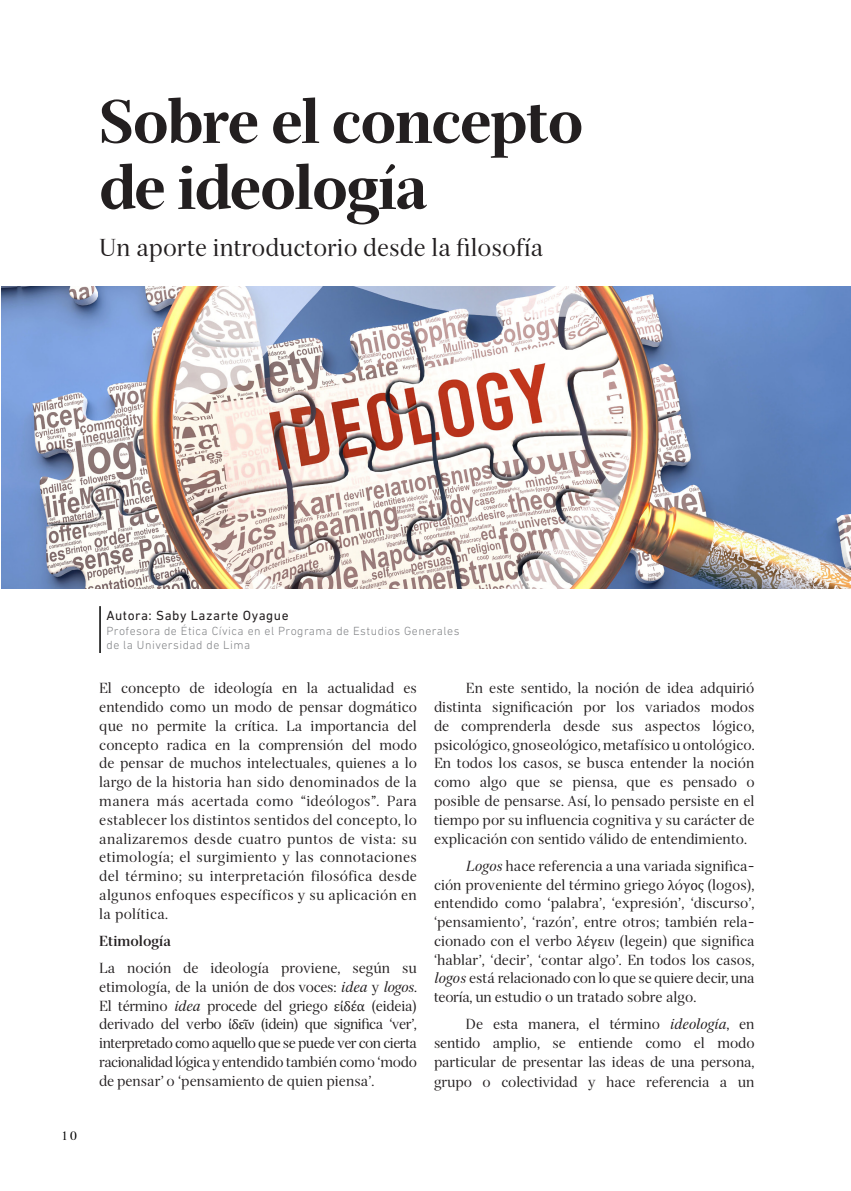
<style>
.page{position:relative;width:851px;height:1191px;background:#fff}
.page>*{position:absolute;margin:0;border:0;box-sizing:border-box;transform-origin:0 0}
.Titular{font:900 60px/66px "Serif 72 Beta";letter-spacing:-.02em;color:#231f20}
.t1{font:24px "Serif 72 Beta";color:#231f20}
.PARRAFO{font:14.25px/18.8px "Serif 72 Beta";color:#231f20;text-align:justify}
.PARRAFO-2{font:700 14.25px "Serif 72 Beta";color:#231f20}
.t2{font:13.5px "DIN Next LT Pro";letter-spacing:.04em;color:#231f20}
.t3{font:300 12px/14.4px "DIN Next LT Pro";letter-spacing:.04em;color:#808285}
.t4{font:12px "Serif 72 Beta";color:#000}
.s1{font-style:italic}
.s2{font-family:"Cambria Math"}
</style>
<div class="page">
<hr style="left:99px;top:606px;width:2px;height:47px;background:#010101">
<img style="left:1px;top:286px;width:849px;height:303px">
<p class="Titular" style="left:99px;top:89px;width:486px">Sobre el concepto de ideología</p>
<p class="t1" style="left:99px;top:233px;width:445px">Un aporte introductorio desde la filosofía</p>
<p class="t4" style="left:62px;top:1129px;width:16px">10</p>
<p class="t2" style="left:106px;top:608px;width:184px">Autora: Saby Lazarte Oyague</p>
<p class="t3" style="left:106px;top:623px;width:354px">Profesora de Ética Cívica en el Programa de Estudios Generales de la Universidad de Lima</p>
<p class="PARRAFO" style="left:99px;top:679px;width:319px">El concepto de ideología en la actualidad es entendido como un modo de pensar dogmático que no permite la crítica. La importancia del concepto radica en la comprensión del modo de pensar de muchos intelectuales, quienes a lo largo de la historia han sido denominados de la manera más acertada como “ideólogos”. Para establecer los distintos sentidos del concepto, lo analizaremos desde cuatro puntos de vista: su etimología; el surgimiento y las connotaciones del término; su interpretación filosófica desde algunos enfoques específicos y su aplicación en la política.</p>
<p class="PARRAFO-2" style="left:99px;top:932px;width:73px">Etimología</p>
<p class="PARRAFO" style="left:99px;top:958px;width:319px">La noción de ideología proviene, según su etimología, de la unión de dos voces: <span class="s1">idea</span> y <span class="s1">logos</span>.<br>El término <span class="s1">idea</span> procede del griego <span class="s2">εἰδέα</span> (eideia) derivado del verbo <span class="s2">ἰδεῖν</span> (idein) que significa ‘ver’, interpretado como aquello que se puede ver con cierta racionalidad lógica y entendido también como ‘modo de pensar’ o ‘pensamiento de quien piensa’.</p>
<p class="PARRAFO" style="left:434px;top:679px;width:322px;text-indent:32px">En este sentido, la noción de idea adquirió distinta significación por los variados modos de comprenderla desde sus aspectos lógico, psicológico, gnoseológico, metafísico u ontológico.<br>En todos los casos, se busca entender la noción como algo que se piensa, que es pensado o posible de pensarse. Así, lo pensado persiste en el tiempo por su influencia cognitiva y su carácter de explicación con sentido válido de entendimiento.</p>
<p class="PARRAFO" style="left:434px;top:856px;width:322px;text-indent:32px"><span class="s1">Logos</span> hace referencia a una variada significa&shy;ción proveniente del término griego <span class="s2">λ</span>ó<span class="s2">γος</span> (logos), entendido como ‘palabra’, ‘expresión’, ‘discurso’, ‘pensamiento’, ‘razón’, entre otros; también rela&shy;cionado con el verbo <span class="s2">λέγειν</span> (legein) que significa ‘hablar’, ‘decir’, ‘contar algo’. En todos los casos, <span class="s1">logos</span> está relacionado con lo que se quiere decir, una teoría, un estudio o un tratado sobre algo.</p>
<p class="PARRAFO" style="left:434px;top:1014px;width:322px;text-indent:32px">De esta manera, el término <span class="s1">ideología</span>, en sentido amplio, se entiende como el modo particular de presentar las ideas de una persona, grupo o colectividad y hace referencia a un</p>
</div>
